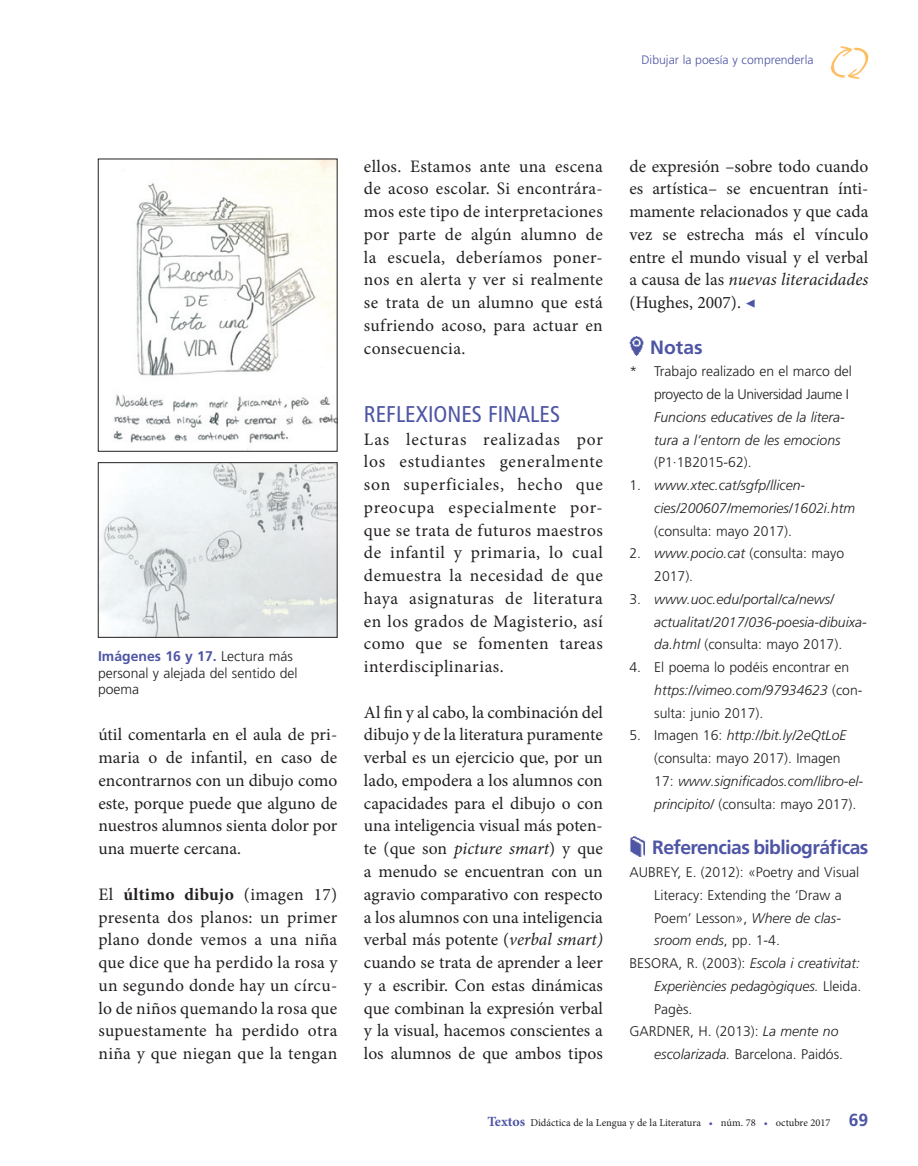
<style>
.page{position:relative;width:918px;height:1166px;background:#fff}
.page>*{position:absolute;margin:0;border:0;box-sizing:border-box;transform-origin:0 0}
.t1{font:condensed 22.75px "Frutiger LT Std";color:#4e55a4}
.t2{font:700 19.25px "Frutiger LT Std";letter-spacing:-.03em;color:#4e55a4}
.t3{font:17.5px/22.8px "Minion Pro";letter-spacing:.01em;color:#231f20;text-align:justify}
.t4{font:italic 300 14px/22.8px "Frutiger LT Std";color:#231f20}
.t5{font:300 14px/22.8px "Frutiger LT Std";color:#231f20}
.t6{font:300 14px/22.8px "Frutiger LT Std";letter-spacing:-.03em;color:#231f20;text-align:right}
.t7{font:300 12.25px "Frutiger LT Std";color:#4e55a4}
.t8{font:10.5px "Minion Pro";color:#231f20}
.s1{font-weight:700;color:#4e55a4}
.s2{font-weight:700}
.s3{font-style:italic}
.s4{color:#4e55a4}
.s5{font-style:normal}
.s6{font-weight:700;font-size:14px;color:#4e55a4}
.s7{font-family:"Frutiger LT Std";font-weight:700;font-size:17.5px;color:#4e55a4}
</style>
<div class="page">
<svg style="left:831px;top:46px;width:38px;height:33px"></svg>
<img style="left:629px;top:337px;width:15px;height:19px">
<img style="left:630px;top:836px;width:16px;height:21px">
<img style="left:113px;top:161px;width:222px;height:282px">
<img style="left:100px;top:464px;width:235px;height:171px">
<div style="left:98px;top:462px;width:239px;height:175px;border:1px solid #231f20"></div>
<p class="t7" style="left:641px;top:53px;width:173px">Dibujar la poesía y comprenderla</p>
<p class="t5" style="left:98px;top:648px;width:201px;line-height:16.8px"><span class="s1">Imágenes 16 y 17.</span> Lectura más personal y alejada del sentido del poema</p>
<p class="t3" style="left:98px;top:723px;width:240px">útil comentarla en el aula de pri&shy;maria o de infantil, en caso de encontrarnos con un dibujo como este, porque puede que alguno de nuestros alumnos sienta dolor por una muerte cercana.</p>
<p class="t3" style="left:98px;top:883px;width:240px">El <span class="s2">último dibujo</span> (imagen 17) presenta dos planos: un primer plano donde vemos a una niña que dice que ha perdido la rosa y un segundo donde hay un círcu&shy;lo de niños quemando la rosa que supuestamente ha perdido otra niña y que niegan que la tengan</p>
<p class="t3" style="left:364px;top:155px;width:240px">ellos. Estamos ante una escena de acoso escolar. Si encontrára&shy;mos este tipo de interpretaciones por parte de algún alumno de la escuela, deberíamos poner&shy;nos en alerta y ver si realmente se trata de un alumno que está sufriendo acoso, para actuar en consecuencia.</p>
<h1 class="t1" style="left:364px;top:401px;width:198px">REFLEXIONES FINALES</h1>
<p class="t3" style="left:364px;top:428px;width:240px">Las lecturas realizadas por los estudiantes generalmente son superficiales, hecho que preocupa especialmente por&shy;que se trata de futuros maestros de infantil y primaria, lo cual demuestra la necesidad de que haya asignaturas de literatura en los grados de Magisterio, así como que se fomenten tareas interdisciplinarias.</p>
<p class="t3" style="left:364px;top:701px;width:240px">Al fin y al cabo, la combinación del dibujo y de la literatura puramente verbal es un ejercicio que, por un lado, empodera a los alumnos con capacidades para el dibujo o con una inteligencia visual más poten&shy;te (que son <span class="s3">picture smart</span>) y que a menudo se encuentran con un agravio comparativo con respecto a los alumnos con una inteligencia verbal más potente (<span class="s3">verbal smart) </span>cuando se trata de aprender a leer y a escribir. Con estas dinámicas que combinan la expresión verbal y la visual, hacemos conscientes a los alumnos de que ambos tipos</p>
<p class="t3" style="left:629px;top:155px;width:240px">de expresión –sobre todo cuando es artística– se encuentran ínti&shy;mamente relacionados y que cada vez se estrecha más el vínculo entre el mundo visual y el verbal a causa de las <span class="s3">nuevas literacidades </span>(Hughes, 2007). <span class="s4">◀</span></p>
<p class="t2" style="left:650px;top:336px;width:54px">Notas</p>
<p class="t6" style="left:629px;top:360px;width:224px">* Trabajo realizado en el marco del proyecto de la Universidad Jaume I</p>
<p class="t4" style="left:654px;top:406px;width:192px">Funcions educatives de la litera&shy;tura a l’entorn de les emocions</p>
<p class="t5" style="left:654px;top:451px;width:99px">(P1·1B2015-62).</p>
<p class="t4" style="left:654px;top:474px;width:202px;text-indent:-25px"><span class="s5">1.</span> www.xtec.cat/sgfp/llicen&shy;cies/200607/memories/1602i.htm</p>
<p class="t5" style="left:654px;top:520px;width:139px">(consulta: mayo 2017).</p>
<p class="t5" style="left:654px;top:542px;width:191px;text-indent:-25px">2. <span class="s3">www.pocio.cat</span> (consulta: mayo<br>2017).</p>
<p class="t4" style="left:654px;top:588px;width:214px;text-indent:-25px"><span class="s5">3.</span> www.uoc.edu/portal/ca/news/ actualitat/2017/036-poesia-dibuixa&shy;da.html <span class="s5">(consulta: mayo 2017).</span></p>
<p class="t5" style="left:654px;top:656px;width:210px;text-indent:-25px">4. El poema lo podéis encontrar en <span class="s3">https://vimeo.com/97934623</span> (con&shy;sulta: junio 2017).</p>
<p class="t4" style="left:654px;top:724px;width:210px;text-indent:-25px"><span class="s5">5. Imagen 16:</span> http://bit.ly/2eQtLoE <span class="s5">(consulta: mayo 2017). Imagen 17:</span> www.significados.com/libro-el&shy;principito/ <span class="s5">(consulta: mayo 2017).</span></p>
<p class="t2" style="left:652px;top:836px;width:218px">Referencias bibliográficas</p>
<p class="t5" style="left:629px;top:861px;width:231px">AUBREY, E. (2012): «Poetry and Visual</p>
<p class="t5" style="left:654px;top:884px;width:189px">Literacy: Extending the ‘Draw a</p>
<p class="t5" style="left:654px;top:906px;width:188px">Poem’ Lesson», <span class="s3">Where de clas-</span></p>
<p class="t4" style="left:654px;top:929px;width:127px">sroom ends<span class="s5">, pp. 1-4.</span></p>
<p class="t4" style="left:629px;top:952px;width:232px"><span class="s5">BESORA, R. (2003):</span> Escola i creativitat:</p>
<p class="t4" style="left:654px;top:975px;width:208px">Experiències pedagògiques. <span class="s5">Lleida.</span></p>
<p class="t5" style="left:654px;top:997px;width:40px">Pagès.</p>
<p class="t5" style="left:629px;top:1020px;width:210px">GARDNER, H. (2013): <span class="s3">La mente no</span></p>
<p class="t5" style="left:654px;top:1043px;width:190px"><span class="s3">escolarizada.</span> Barcelona. Paidós.</p>
<p class="t8" style="left:487px;top:1116px;width:382px"><span class="s6">Textos</span> Didáctica de la Lengua y de la Literatura <span class="s4">•</span> núm. 78 <span class="s4">•</span> octubre 2017 <span class="s7">69</span></p>
</div>
